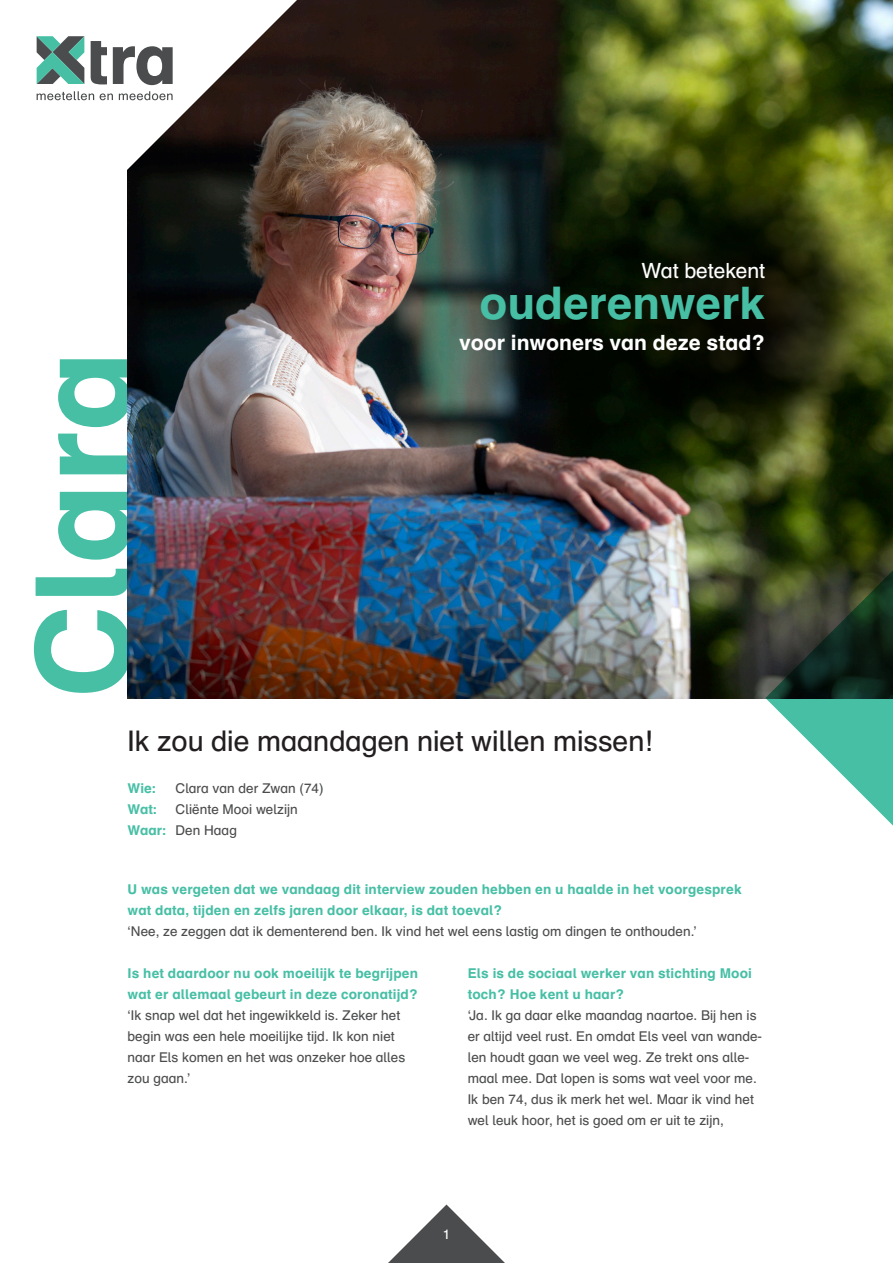
<style>
.page{position:relative;width:893px;height:1263px;background:#fff}
.page>*{position:absolute;margin:0;border:0;box-sizing:border-box;transform-origin:0 0}
.t1{font:700 129.45px "Schulbuch Nord OT";letter-spacing:.005em;color:#46bfa5}
.t2{font:700 45px "Schulbuch Nord OT";color:#46bfa5}
.t3{font:28.5px "Schulbuch Nord OT";color:#231f20}
.t4{font:700 21px "Schulbuch Nord OT";color:#fff}
.t5{font:21px "Schulbuch Nord OT";color:#fff}
.t6{font:13.5px/21px "Schulbuch Nord OT";letter-spacing:.005em;color:#4b4c4d}
.t7{font:700 13.5px/21px "Schulbuch Nord OT";letter-spacing:.01em;color:#46bfa5}
.t8{font:13.5px "Schulbuch Nord OT";color:#fff}
.s1{font-weight:700;color:#46bfa5}
</style>
<div class="page">
<svg style="left:388px;top:1204px;width:117px;height:59px"></svg>
<img style="left:128px;top:0;width:765px;height:698px">
<svg style="left:36px;top:0;width:261px;height:297px"></svg>
<svg style="left:37px;top:91px;width:136px;height:9px"></svg>
<svg style="left:91px;top:41px;width:82px;height:44px"></svg>
<svg style="left:37px;top:36px;width:47px;height:48px;background:#5d9489"></svg>
<svg style="left:765px;top:471px;width:128px;height:355px"></svg>
<svg style="left:601px;top:169px;width:292px;height:302px;background:#252d0b"></svg>
<p class="t5" style="left:641px;top:258px;width:125px">Wat betekent</p>
<p class="t2" style="left:479px;top:274px;width:287px">ouderenwerk</p>
<p class="t4" style="left:459px;top:329px;width:308px">voor inwoners van deze stad?</p>
<p class="t1" style="left:0;top:699px;width:349px;rotate:-90deg">Clara</p>
<p class="t3" style="left:128px;top:723px;width:528px">Ik zou die maandagen niet willen missen!</p>
<p class="t7" style="left:128px;top:778px;width:30px">Wie:</p>
<p class="t6" style="left:176px;top:778px;width:150px">Clara van der Zwan (74)</p>
<p class="t7" style="left:128px;top:799px;width:31px">Wat:</p>
<p class="t6" style="left:176px;top:799px;width:124px">Cliënte Mooi welzijn</p>
<p class="t6" style="left:128px;top:820px;width:111px"><span class="s1">Waar:</span> Den Haag</p>
<p class="t7" style="left:128px;top:879px;width:616px">U was vergeten dat we vandaag dit interview zouden hebben en u haalde in het voorgesprek wat data, tijden en zelfs jaren door elkaar, is dat toeval?</p>
<p class="t6" style="left:128px;top:921px;width:571px">‘Nee, ze zeggen dat ik dementerend ben. Ik vind het wel eens lastig om dingen te onthouden.’</p>
<p class="t7" style="left:128px;top:963px;width:292px">Is het daardoor nu ook moeilijk te begrijpen wat er allemaal gebeurt in deze coronatijd?</p>
<p class="t6" style="left:128px;top:1005px;width:279px">‘Ik snap wel dat het ingewikkeld is. Zeker het begin was een hele moeilijke tijd. Ik kon niet naar Els komen en het was onzeker hoe alles zou gaan.’</p>
<p class="t7" style="left:468px;top:963px;width:286px">Els is de sociaal werker van stichting Mooi toch? Hoe kent u haar?</p>
<p class="t6" style="left:468px;top:1005px;width:296px">‘Ja. Ik ga daar elke maandag naartoe. Bij hen is er altijd veel rust. En omdat Els veel van wande&shy;len houdt gaan we veel weg. Ze trekt ons alle&shy;maal mee. Dat lopen is soms wat veel voor me.<br>Ik ben 74, dus ik merk het wel. Maar ik vind het wel leuk hoor, het is goed om er uit te zijn,</p>
<p class="t8" style="left:443px;top:1225px;width:9px">1</p>
</div>
